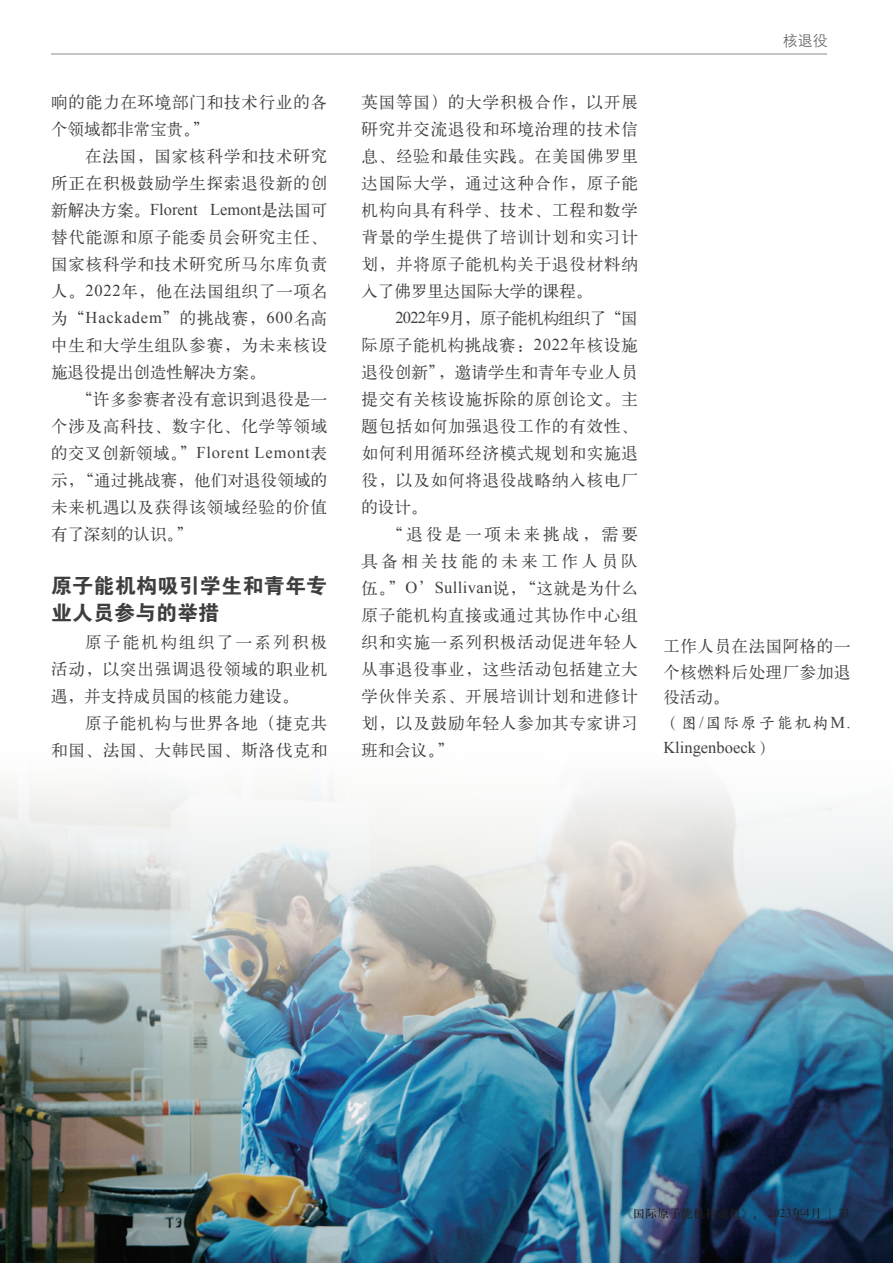
<style>
.page{position:relative;width:893px;height:1263px;background:#fff}
.page>*{position:absolute;margin:0;border:0;box-sizing:border-box;transform-origin:0 0}
.t1{font:21px/27px "FZDHTK GBK1 0";letter-spacing:.015em;color:#3e3e3f}
.t2{font:16.5px/27px "H Ya 1 gj";letter-spacing:.05em;color:#3e3e3f;text-align:justify}
.t3{font:16.5px "Times New Roman";letter-spacing:.05em;color:#3e3e3f}
.t4{font:16.5px "Times New Roman";color:#3e3e3f}
.t5{font:16.5px/27px "H Ya 1 gj";letter-spacing:.015em;color:#3e3e3f;text-align:right}
.t6{font:16.5px "H Yc 1 gj";letter-spacing:.085em;color:#3e3e3f}
.t7{font:15px "H Yg 2 gj";color:#636366}
.t8{font:12px "H Ya 3 gj";color:#231f20}
.s1{font-family:"H Ya 1 gj"}
.s2{font-family:"Times New Roman"}
.s3{font-family:"FZSSK GBK1 0"}
.s4{font-family:"Koz Min Pr 6 N"}
</style>
<div class="page">
<img style="left:0;top:786px;width:893px;height:477px">
<hr style="left:51px;top:54px;width:776px;height:1px;background:#636366">
<p class="t2" style="left:51px;top:89px;width:278px">响的能力在环境部门和技术行业的各个领域都非常宝贵。”</p>
<p class="t2" style="left:51px;top:143px;width:278px;text-align:right">在法国，国家核科学和技术研究<br>所正在积极鼓励学生探索退役新的创</p>
<p class="t4" style="left:51px;top:198px;width:278px"><span class="s1">新解决方案。</span>Florent Lemont<span class="s1">是法国可</span></p>
<p class="t2" style="left:51px;top:224px;width:278px">替代能源和原子能委员会研究主任、国家核科学和技术研究所马尔库负责人。<span class="s2">2022</span>年，他在法国组织了一项名</p>
<p class="t3" style="left:51px;top:306px;width:278px"><span class="s1">为“</span>Hackadem<span class="s1">”的挑战赛，</span>600<span class="s1">名高</span></p>
<p class="t2" style="left:51px;top:332px;width:278px">中生和大学生组队参赛，为未来核设施退役提出创造性解决方案。</p>
<p class="t5" style="left:51px;top:386px;width:278px">“许多参赛者没有意识到退役是一<br>个涉及高科技、数字化、化学等领域</p>
<p class="t3" style="left:51px;top:441px;width:278px"><span class="s1">的交叉创新领域。”</span>Florent Lemont<span class="s1">表</span></p>
<p class="t2" style="left:51px;top:467px;width:278px">示，“通过挑战赛，他们对退役领域的未来机遇以及获得该领域经验的价值有了深刻的认识。”</p>
<p class="t1" style="left:51px;top:573px;width:278px">原子能机构吸引学生和青年专业人员参与的举措</p>
<p class="t2" style="left:51px;top:629px;width:278px;text-indent:34px">原子能机构组织了一系列积极活动，以突出强调退役领域的职业机遇，并支持成员国的核能力建设。</p>
<p class="t2" style="left:51px;top:710px;width:278px;text-align:right">原子能机构与世界各地（捷克共<br>和国、法国、大韩民国、斯洛伐克和</p>
<p class="t2" style="left:361px;top:89px;width:278px">英国等国）的大学积极合作，以开展研究并交流退役和环境治理的技术信息、经验和最佳实践。在美国佛罗里达国际大学，通过这种合作，原子能机构向具有科学、技术、工程和数学背景的学生提供了培训计划和实习计划，并将原子能机构关于退役材料纳入了佛罗里达国际大学的课程。</p>
<p class="t2" style="left:361px;top:305px;width:278px;text-indent:34px"><span class="s2">2022</span>年<span class="s2">9</span>月，原子能机构组织了“国际原子能机构挑战赛：<span class="s2">2022</span>年核设施退役创新”，邀请学生和青年专业人员提交有关核设施拆除的原创论文。主题包括如何加强退役工作的有效性、如何利用循环经济模式规划和实施退役，以及如何将退役战略纳入核电厂的设计。</p>
<p class="t2" style="left:361px;top:521px;width:278px;text-indent:26px">“退役是一项未来挑战，需要具备相关技能的未来工作人员队伍。”<span class="s2">O</span>’<span class="s2">Sullivan</span>说，“这就是为什么原子能机构直接或通过其协作中心组织和实施一系列积极活动促进年轻人从事退役事业，这些活动包括建立大学伙伴关系、开展培训计划和进修计划，以及鼓励年轻人参加其专家讲习班和会议。”</p>
<p class="t7" style="left:783px;top:33px;width:46px">核退役</p>
<p class="t2" style="left:663px;top:634px;width:189px;line-height:25.5px">工作人员在法国阿格的一个核燃料后处理厂参加退役活动。</p>
<p class="t6" style="left:663px;top:714px;width:189px"><span class="s3">（</span>图<span class="s2">/</span>国际原子能机构<span class="s2">M.</span></p>
<p class="t4" style="left:663px;top:737px;width:111px">Klingenboeck<span class="s3">）</span></p>
<p class="t8" style="left:621px;top:1208px;width:231px"><span class="s4">《</span>国际原子能机构通报<span class="s4">》，</span> <span class="s2">2023</span>年<span class="s2">4</span>月 <span class="s2">| 31</span></p>
</div>
